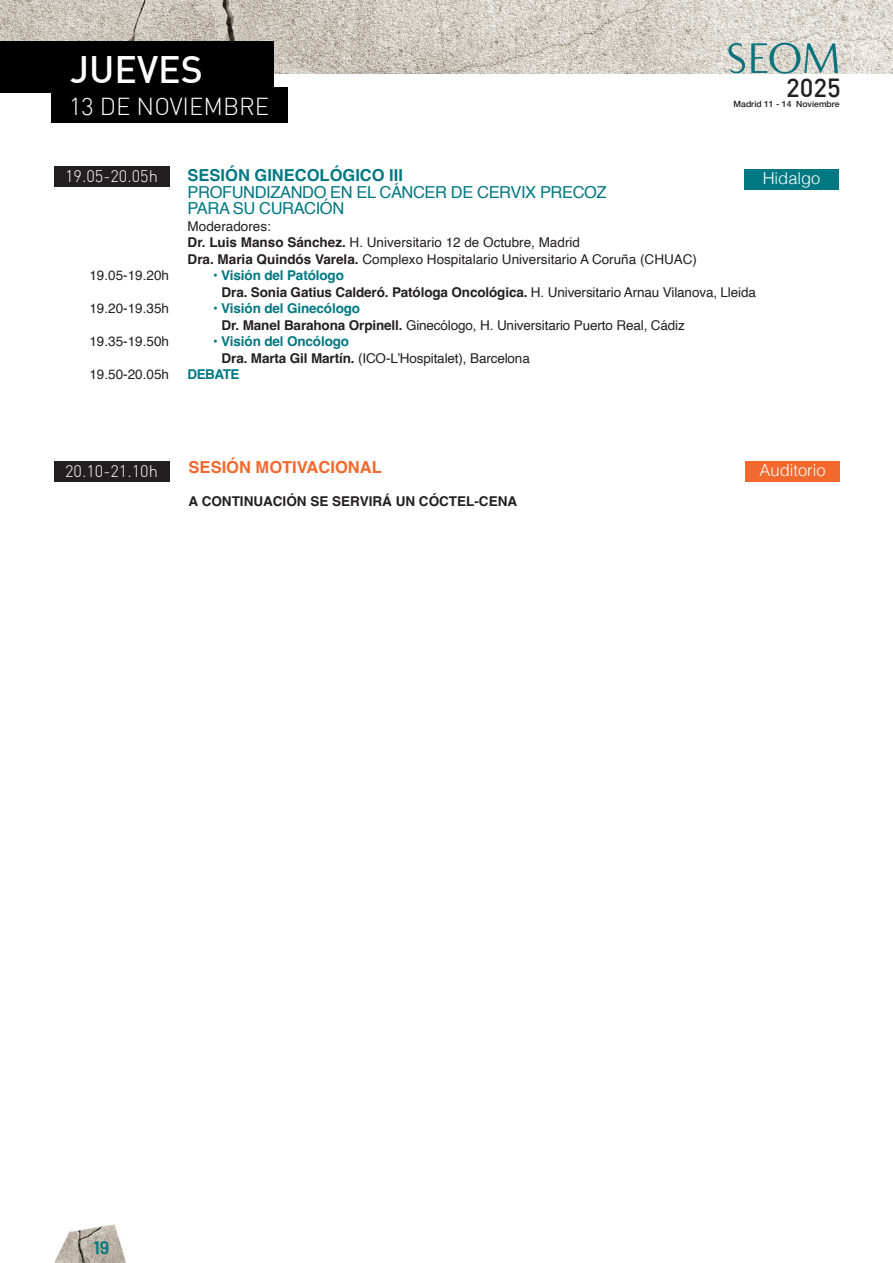
<style>
.page{position:relative;width:893px;height:1263px;background:#fff}
.page>*{position:absolute;margin:0;border:0;box-sizing:border-box;transform-origin:0 0}
.t1{font:500 37.5px "DIN";color:#fff}
.t2{font:500 25.65px "DIN";color:#231f20}
.t3{font:300 24px "DIN";color:#fff}
.t4{font:600 18px "Barlow";color:#007983}
.t5{font:16.5px "Helvetica";letter-spacing:-.025em;color:#007882}
.t6{font:300 16.5px "DIN";color:#fff}
.t7{font:700 16.5px "Helvetica";color:#007882}
.t8{font:700 16.5px "Helvetica";color:#f2682d}
.t9{font:300 16.5px "Helvetica";color:#fff}
.t10{font:13.5px "Helvetica";color:#231f20}
.t11{font:700 13.5px "Helvetica";letter-spacing:-.01em;color:#231f20}
.t12{font:700 13.5px "Helvetica";letter-spacing:-.01em;color:#007882}
.t13{font:500 8.7px "Helvetica Neue";color:#231f20}
.s1{font-weight:700}
.s2{font-weight:400}
</style>
<div class="page">
<img style="left:55px;top:1225px;width:71px;height:38px">
<img style="left:0;top:0;width:893px;height:74px">
<div style="left:0;top:42px;width:273px;height:51px;background:#000001"></div>
<div style="left:51px;top:87px;width:237px;height:36px;background:#000001"></div>
<svg style="left:728px;top:43px;width:17px;height:30px"></svg>
<svg style="left:751px;top:43px;width:87px;height:31px;background:#a3bbb8"></svg>
<div style="left:744px;top:169px;width:95px;height:21px;background:#007882"></div>
<div style="left:54px;top:461px;width:115px;height:21px;background:#231f20"></div>
<div style="left:54px;top:166px;width:115px;height:21px;background:#231f20"></div>
<div style="left:745px;top:461px;width:95px;height:21px;background:#f2682d"></div>
<p class="t1" style="left:70px;top:45px;width:134px">JUEVES</p>
<p class="t3" style="left:69px;top:91px;width:202px">13 DE NOVIEMBRE</p>
<h2 class="t2" style="left:786px;top:71px;width:56px">2025</h2>
<p class="t13" style="left:733px;top:97px;width:107px">Madrid 11 - 14 Noviembre</p>
<p class="t6" style="left:65px;top:166px;width:94px">19.05-20.05h</p>
<p class="t10" style="left:89px;top:265px;width:81px">19.05-19.20h</p>
<p class="t10" style="left:89px;top:298px;width:81px">19.20-19.35h</p>
<p class="t10" style="left:89px;top:331px;width:81px">19.35-19.50h</p>
<p class="t10" style="left:89px;top:364px;width:81px">19.50-20.05h</p>
<p class="t7" style="left:188px;top:166px;width:217px">SESIÓN GINECOLÓGICO III</p>
<p class="t5" style="left:188px;top:179px;width:421px">PROFUNDIZANDO EN EL CÁNCER DE CERVIX PRECOZ</p>
<p class="t5" style="left:188px;top:196px;width:158px">PARA SU CURACIÓN</p>
<p class="t10" style="left:188px;top:216px;width:85px">Moderadores:</p>
<p class="t10" style="left:188px;top:232px;width:394px"><span class="s1">Dr. Luis Manso Sánchez.</span> H. Universitario 12 de Octubre, Madrid</p>
<p class="t10" style="left:188px;top:249px;width:511px"><span class="s1">Dra. Maria Quindós Varela.</span> Complexo Hospitalario Universitario A Coruña (CHUAC)</p>
<p class="t12" style="left:213px;top:267px;width:132px">• Visión del Patólogo</p>
<p class="t11" style="left:222px;top:284px;width:536px">Dra. Sonia Gatius Calderó. Patóloga Oncológica. <span class="s2">H. Universitario Arnau Vilanova, Lleida</span></p>
<p class="t12" style="left:213px;top:300px;width:149px">• Visión del Ginecólogo</p>
<p class="t10" style="left:222px;top:315px;width:465px"><span class="s1">Dr. Manel Barahona Orpinell.</span> Ginecólogo, H. Universitario Puerto Real, Cádiz</p>
<p class="t12" style="left:213px;top:333px;width:138px">• Visión del Oncólogo</p>
<p class="t10" style="left:222px;top:348px;width:310px"><span class="s1">Dra. Marta Gil Martín.</span> (ICO-L’Hospitalet), Barcelona</p>
<p class="t12" style="left:188px;top:366px;width:53px">DEBATE</p>
<p class="t9" style="left:763px;top:164px;width:59px">Hidalgo</p>
<p class="t6" style="left:65px;top:461px;width:94px">20.10-21.10h</p>
<p class="t8" style="left:189px;top:457px;width:195px">SESIÓN MOTIVACIONAL</p>
<p class="t11" style="left:189px;top:493px;width:330px">A CONTINUACIÓN SE SERVIRÁ UN CÓCTEL-CENA</p>
<p class="t9" style="left:760px;top:456px;width:68px">Auditorio</p>
<h3 class="t4" style="left:94px;top:1234px;width:17px">19</h3>
</div>
